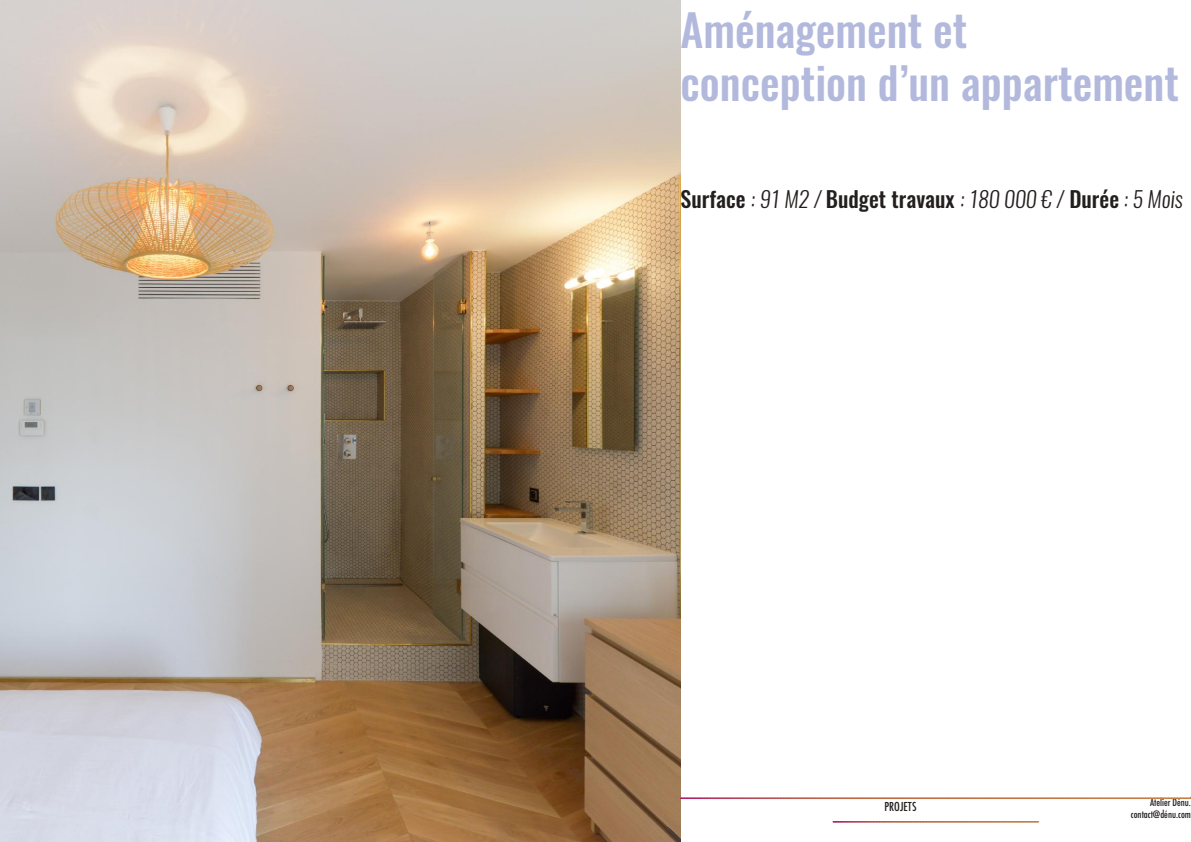
<style>
.page{position:relative;width:1191px;height:842px;background:#fff}
.page>*{position:absolute;margin:0;border:0;box-sizing:border-box;transform-origin:0 0}
.t1{font:500 44px/52.8px "Oswald";color:#b3b9dc}
.t2{font:500 22px "Oswald";color:#241f1f}
.t3{font:500 condensed 12px "Futura";color:#241f1f}
.t4{font:500 condensed 10px/12px "Futura";color:#241f1f;text-align:right}
.s1{font-weight:300;font-style:italic}
</style>
<div class="page">
<img style="left:0;top:0;width:680px;height:842px">
<svg style="left:833px;top:821px;width:205px;height:2px"></svg>
<svg style="left:680px;top:796px;width:511px;height:3px"></svg>
<h1 class="t1" style="left:680px;top:4px;width:500px">Aménagement et<br>conception d’un appartement</h1>
<p class="t2" style="left:680px;top:184px;width:504px">Surface <span class="s1">: 91 M2 /</span> Budget travaux <span class="s1">: 180 000 € /</span> Durée <span class="s1">: 5 Mois</span></p>
<p class="t3" style="left:884px;top:799px;width:33px">PROJETS</p>
<p class="t4" style="left:1130px;top:797px;width:62px">Atelier Dénu. contact@dénu.com</p>
</div>
